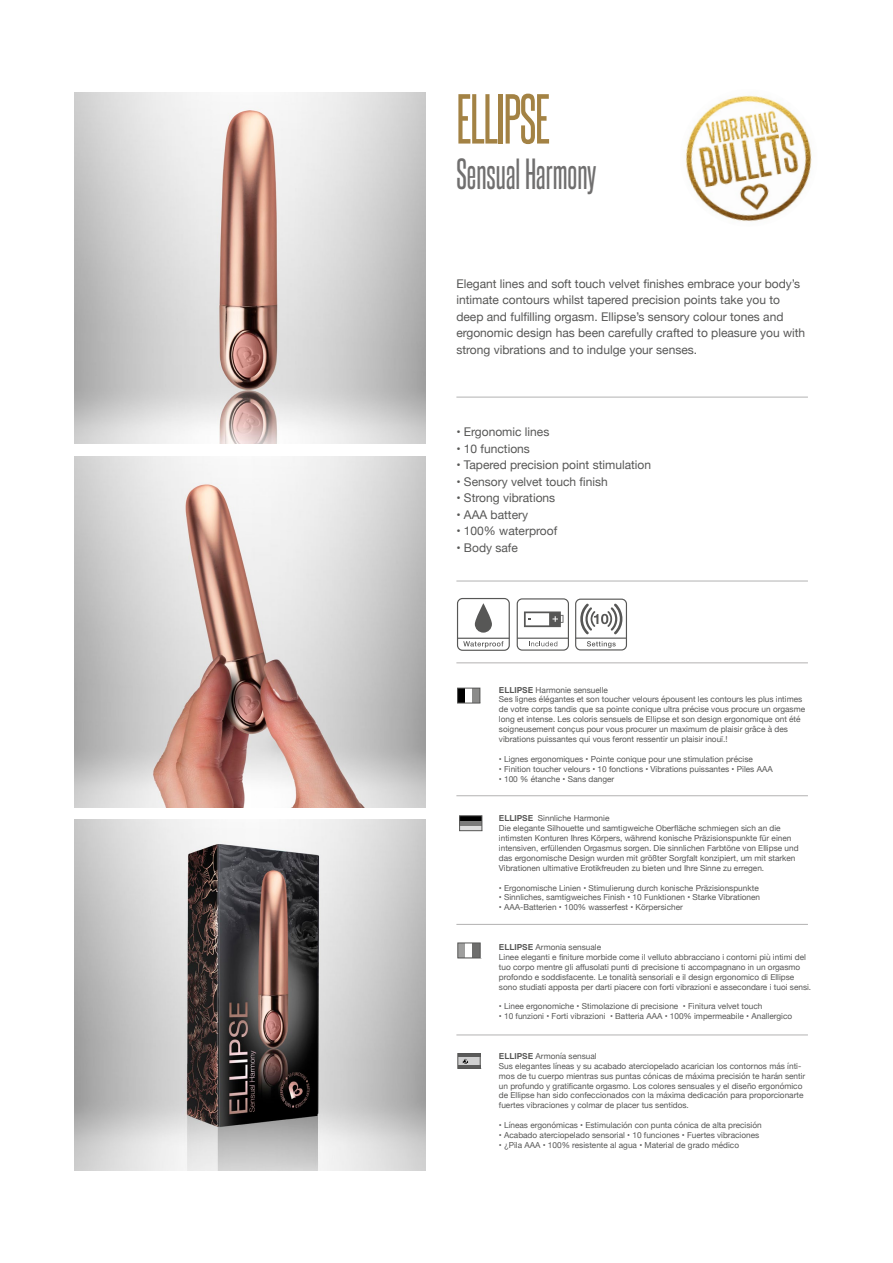
<style>
.page{position:relative;width:893px;height:1263px;background:#fff}
.page>*{position:absolute;margin:0;border:0;box-sizing:border-box;transform-origin:0 0}
.t1{font:60px "Steelfish Rg";letter-spacing:-.025em;color:#a38244;scale:.9 1}
.t2{font:37.5px "Steelfish Rg";color:#706f6f;scale:.9 1}
.t3{font:12px/16.5px "Helvetica Neue";color:#575756}
.t4{font:8.25px/9.9px "Helvetica Neue";color:#575756}
.s1{font-family:"Helvetica";font-weight:700}
</style>
<div class="page">
<div style="left:458px;top:688px;width:7px;height:15px;background:#000"></div>
<div style="left:472px;top:688px;width:8px;height:15px;background:#8b8b8a"></div>
<div style="left:457px;top:688px;width:23px;height:15px;border:1px solid #575756"></div>
<hr style="left:460px;top:826px;width:22px;height:4px;background:#dedede">
<div style="left:460px;top:821px;width:22px;height:5px;background:#7c7c7b"></div>
<div style="left:460px;top:816px;width:22px;height:5px;background:#000"></div>
<div style="left:459px;top:815px;width:23px;height:16px;border:1px solid #575756"></div>
<div style="left:458px;top:943px;width:7px;height:15px;background:#9f9f9e"></div>
<div style="left:473px;top:943px;width:7px;height:15px;background:#6e6e6d"></div>
<div style="left:457px;top:942px;width:24px;height:16px;border:1px solid #575756"></div>
<svg style="left:459px;top:1055px;width:20px;height:12px"></svg>
<div style="left:457px;top:1053px;width:24px;height:16px;border:1px solid #575756"></div>
<hr style="left:456px;top:581px;width:352px;height:1px;background:#b3b2b2">
<hr style="left:456px;top:662px;width:352px;height:1px;background:#b3b2b2">
<hr style="left:456px;top:397px;width:352px;height:1px;background:#b3b2b2">
<img style="left:74px;top:820px;width:351px;height:351px">
<img style="left:74px;top:456px;width:351px;height:351px">
<img style="left:74px;top:92px;width:351px;height:351px">
<svg style="left:516px;top:598px;width:53px;height:53px"></svg>
<div style="left:575px;top:599px;width:52px;height:51px;border:1px solid #575756;border-radius:5px"></div>
<hr style="left:576px;top:637px;width:50px;height:2px;background:#575756">
<svg style="left:580px;top:603px;width:43px;height:31px"></svg>
<svg style="left:587px;top:641px;width:29px;height:7px"></svg>
<div style="left:457px;top:598px;width:53px;height:53px;border:1px solid #575756;border-radius:5px"></div>
<svg style="left:475px;top:603px;width:17px;height:30px"></svg>
<hr style="left:457px;top:638px;width:52px;height:1px;background:#575756">
<svg style="left:463px;top:641px;width:40px;height:7px"></svg>
<img style="left:685px;top:95px;width:127px;height:127px">
<hr style="left:456px;top:795px;width:352px;height:1px;background:#b3b2b2">
<hr style="left:456px;top:924px;width:352px;height:1px;background:#b3b2b2">
<hr style="left:456px;top:1035px;width:352px;height:1px;background:#b3b2b2">
<h1 class="t1" style="left:456px;top:82px;width:106px">ELLIPSE</h1>
<h2 class="t2" style="left:456px;top:150px;width:157px">Sensual Harmony</h2>
<p class="t3" style="left:456px;top:276px;width:350px">Elegant lines and soft touch velvet finishes embrace your body’s intimate contours whilst tapered precision points take you to deep and fulfilling orgasm. Ellipse’s sensory colour tones and ergonomic design has been carefully crafted to pleasure you with strong vibrations and to indulge your senses.</p>
<h3 class="t3" style="left:456px;top:424px;width:94px">• Ergonomic lines</h3>
<h3 class="t3" style="left:456px;top:441px;width:75px">• 10 functions</h3>
<h3 class="t3" style="left:456px;top:457px;width:196px">• Tapered precision point stimulation</h3>
<h3 class="t3" style="left:456px;top:474px;width:153px">• Sensory velvet touch finish</h3>
<h3 class="t3" style="left:456px;top:490px;width:100px">• Strong vibrations</h3>
<h3 class="t3" style="left:456px;top:507px;width:73px">• AAA battery</h3>
<h3 class="t3" style="left:456px;top:523px;width:102px">• 100% waterproof</h3>
<h3 class="t3" style="left:456px;top:540px;width:63px">• Body safe</h3>
<p class="t4" style="left:499px;top:685px;width:308px"><span class="s1">ELLIPSE</span> Harmonie sensuelle<br>Ses lignes élégantes et son toucher velours épousent les contours les plus intimes de votre corps tandis que sa pointe conique ultra précise vous procure un orgasme long et intense. Les coloris sensuels de Ellipse et son design ergonomique ont été soigneusement conçus pour vous procurer un maximum de plaisir grâce à des vibrations puissantes qui vous feront ressentir un plaisir inouï.!</p>
<p class="t4" style="left:499px;top:754px;width:256px">• Lignes ergonomiques • Pointe conique pour une stimulation précise</p>
<p class="t4" style="left:499px;top:764px;width:275px">• Finition toucher velours • 10 fonctions • Vibrations puissantes • Piles AAA</p>
<p class="t4" style="left:499px;top:774px;width:117px">• 100 % étanche • Sans danger</p>
<p class="t4" style="left:499px;top:814px;width:301px"><span class="s1">ELLIPSE</span> Sinnliche Harmonie<br>Die elegante Silhouette und samtigweiche Oberfläche schmiegen sich an die intimsten Konturen Ihres Körpers, während konische Präzisionspunkte für einen intensiven, erfüllenden Orgasmus sorgen. Die sinnlichen Farbtöne von Ellipse und das ergonomische Design wurden mit größter Sorgfalt konzipiert, um mit starken Vibrationen ultimative Erotikfreuden zu bieten und Ihre Sinne zu erregen.</p>
<p class="t4" style="left:499px;top:883px;width:261px">• Ergonomische Linien • Stimulierung durch konische Präzisionspunkte</p>
<p class="t4" style="left:499px;top:893px;width:263px">• Sinnliches, samtigweiches Finish • 10 Funktionen • Starke Vibrationen</p>
<p class="t4" style="left:499px;top:903px;width:185px">• AAA-Batterien • 100% wasserfest • Körpersicher</p>
<p class="t4" style="left:499px;top:942px;width:314px"><span class="s1">ELLIPSE</span> Armonia sensuale<br>Linee eleganti e finiture morbide come il velluto abbracciano i contorni più intimi del tuo corpo mentre gli affusolati punti di precisione ti accompagnano in un orgasmo profondo e soddisfacente. Le tonalità sensoriali e il design ergonomico di Ellipse sono studiati apposta per darti piacere con forti vibrazioni e assecondare i tuoi sensi.</p>
<p class="t4" style="left:499px;top:1002px;width:265px">• Linee ergonomiche • Stimolazione di precisione • Finitura velvet touch</p>
<p class="t4" style="left:499px;top:1012px;width:295px">• 10 funzioni • Forti vibrazioni • Batteria AAA • 100% impermeabile • Anallergico</p>
<p class="t4" style="left:499px;top:1051px;width:308px"><span class="s1">ELLIPSE</span> Armonía sensual<br>Sus elegantes líneas y su acabado aterciopelado acarician los contornos más ínti&shy;mos de tu cuerpo mientras sus puntas cónicas de máxima precisión te harán sentir un profundo y gratificante orgasmo. Los colores sensuales y el diseño ergonómico de Ellipse han sido confeccionados con la máxima dedicación para proporcionarte fuertes vibraciones y colmar de placer tus sentidos.</p>
<p class="t4" style="left:499px;top:1121px;width:264px">• Líneas ergonómicas • Estimulación con punta cónica de alta precisión</p>
<p class="t4" style="left:499px;top:1131px;width:262px">• Acabado aterciopelado sensorial • 10 funciones • Fuertes vibraciones</p>
<p class="t4" style="left:499px;top:1140px;width:242px">• ¿Pila AAA • 100% resistente al agua • Material de grado médico</p>
</div>
